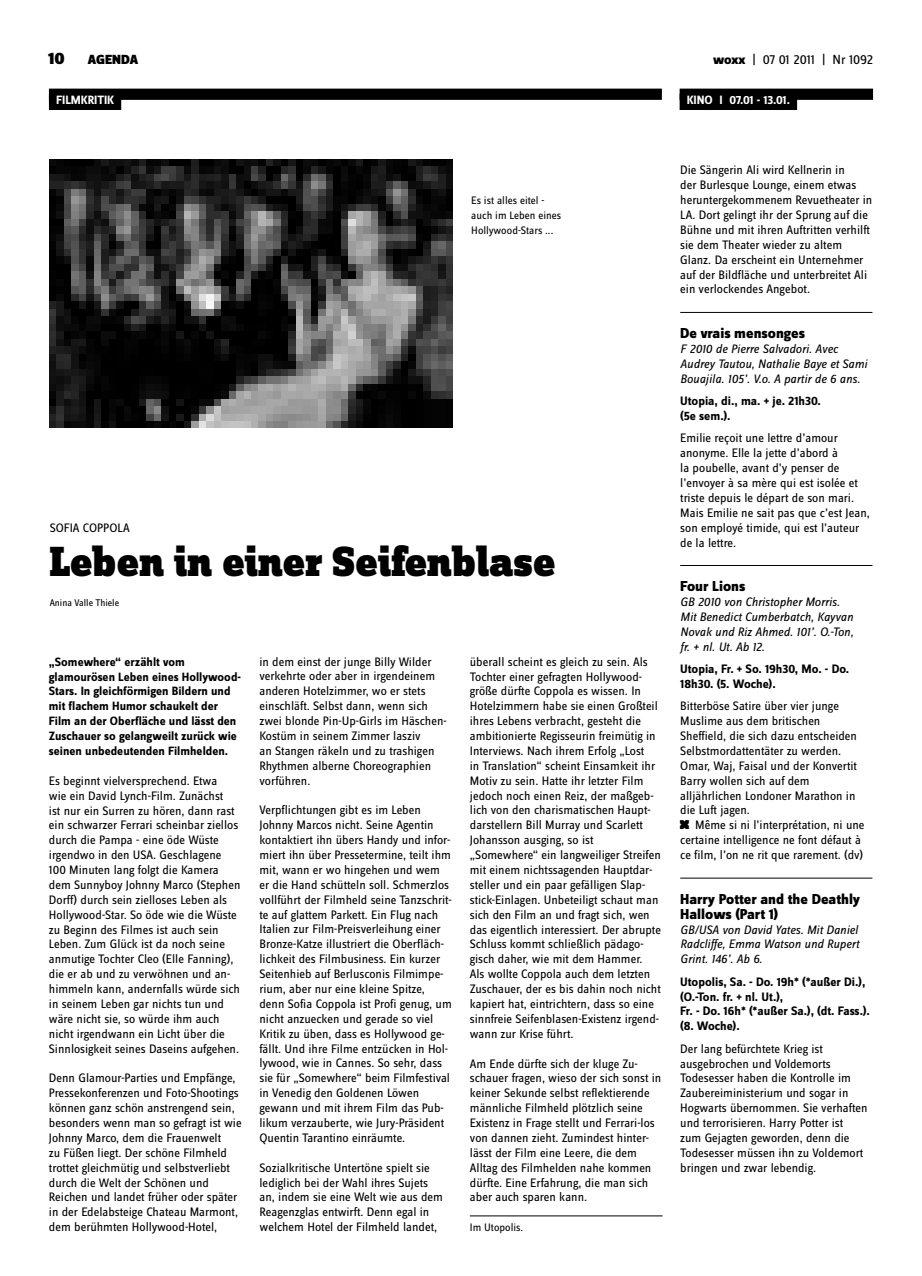
<style>
.page{position:relative;width:922px;height:1276px;background:#fff}
.page>*{position:absolute;margin:0;border:0;box-sizing:border-box;transform-origin:0 0}
.t1{font:900 43.75px "Zine Slab Dis";letter-spacing:-.005em;color:#000}
.t2{font:32.5px "woxx";color:#000}
.t3{font:900 17.5px "Zine Sans Dis";color:#000}
.t4{font:800 15px/14.9px "Zine Sans Dis";color:#000}
.t5{font:13.75px "Zine Sans Dis";letter-spacing:-.01em;color:#000}
.t6{font:900 13.75px "Zine Sans Dis";color:#000}
.t7{font:12.75px/14.9px "Zine Sans Dis";color:#000}
.t8{font:italic 12.75px/14.9px "Zine Sans Dis";color:#000}
.t9{font:700 12.75px/14.9px "Zine Sans Dis";color:#000}
.t10{font:700 12.5px/14.9px "Zine Sans Dis";color:#000}
.t11{font:700 12.5px "Zine Sans Dis";letter-spacing:-.01em;color:#fff}
.t12{font:11.25px/14.9px "Zine Sans Dis";color:#000}
.t13{font:10px "Zine Sans Dis";color:#000}
.s1{font-weight:800}
</style>
<div class="page">
<div style="left:49px;top:89px;width:612px;height:11px;background:#000"></div>
<div style="left:49px;top:94px;width:72px;height:16px;background:#000"></div>
<hr style="left:469px;top:1215px;width:193px;height:1px;background:#000">
<div style="left:679px;top:89px;width:193px;height:11px;background:#000"></div>
<div style="left:679px;top:94px;width:117px;height:16px;background:#000"></div>
<hr style="left:680px;top:312px;width:192px;height:1px;background:#000">
<hr style="left:680px;top:565px;width:192px;height:1px;background:#000">
<hr style="left:680px;top:878px;width:192px;height:1px;background:#000">
<img style="left:50px;top:159px;width:402px;height:268px">
<h3 class="t3" style="left:48px;top:49px;width:18px">10</h3>
<p class="t6" style="left:88px;top:53px;width:52px">AGENDA</p>
<p class="t5" style="left:713px;top:53px;width:161px"><span class="s1">woxx</span> | 07 01 2011 | Nr 1092</p>
<p class="t11" style="left:56px;top:93px;width:60px">FILMKRITIK</p>
<p class="t11" style="left:686px;top:93px;width:105px">KINO I 07.01 - 13.01.</p>
<p class="t12" style="left:471px;top:193px;width:91px">Es ist alles eitel - auch im Leben eines<br>Hollywood-Stars ...</p>
<p class="t7" style="left:50px;top:521px;width:82px">SOFIA COPPOLA</p>
<h1 class="t1" style="left:50px;top:539px;width:507px">Leben in einer Seifenblase</h1>
<p class="t13" style="left:50px;top:597px;width:71px">Anina Valle Thiele</p>
<p class="t10" style="left:49px;top:655px;width:193px">„Somewhere“ erzählt vom glamourösen Leben eines Hollywood-Stars. In gleichförmigen Bildern und mit flachem Humor schaukelt der Film an der Oberfläche und lässt den Zuschauer so gelangweilt zurück wie seinen unbedeutenden Filmhelden.</p>
<p class="t7" style="left:49px;top:774px;width:193px">Es beginnt vielversprechend. Etwa<br>wie ein David Lynch-Film. Zunächst<br>ist nur ein Surren zu hören, dann rast ein schwarzer Ferrari scheinbar ziellos durch die Pampa - eine öde Wüste irgendwo in den USA. Geschlagene 100 Minuten lang folgt die Kamera dem Sunnyboy Johnny Marco (Stephen Dorff) durch sein zielloses Leben als Hollywood-Star. So öde wie die Wüste zu Beginn des Filmes ist auch sein Leben. Zum Glück ist da noch seine anmutige Tochter Cleo (Elle Fanning), die er ab und zu verwöhnen und an&shy;himmeln kann, andernfalls würde sich in seinem Leben gar nichts tun und wäre nicht sie, so würde ihm auch nicht irgendwann ein Licht über die Sinnlosigkeit seines Daseins aufgehen.</p>
<p class="t7" style="left:49px;top:1071px;width:194px">Denn Glamour-Parties und Empfänge, Pressekonferenzen und Foto-Shootings können ganz schön anstrengend sein, besonders wenn man so gefragt ist wie Johnny Marco, dem die Frauenwelt<br>zu Füßen liegt. Der schöne Filmheld trottet gleichmütig und selbstverliebt durch die Welt der Schönen und Reichen und landet früher oder später in der Edelabsteige Chateau Marmont, dem berühmten Hollywood-Hotel,</p>
<p class="t7" style="left:259px;top:654px;width:189px">in dem einst der junge Billy Wilder verkehrte oder aber in irgendeinem anderen Hotelzimmer, wo er stets einschläft. Selbst dann, wenn sich zwei blonde Pin-Up-Girls im Häschen-<br>Kostüm in seinem Zimmer lasziv<br>an Stangen räkeln und zu trashigen<br>Rhythmen alberne Choreographien vorführen.</p>
<p class="t7" style="left:259px;top:803px;width:194px">Verpflichtungen gibt es im Leben Johnny Marcos nicht. Seine Agentin kontaktiert ihn übers Handy und infor&shy;miert ihn über Pressetermine, teilt ihm mit, wann er wo hingehen und wem er die Hand schütteln soll. Schmerzlos vollführt der Filmheld seine Tanzschrit&shy;te auf glattem Parkett. Ein Flug nach Italien zur Film-Preisverleihung einer Bronze-Katze illustriert die Oberfläch&shy;lichkeit des Filmbusiness. Ein kurzer Seitenhieb auf Berlusconis Filmimpe&shy;rium, aber nur eine kleine Spitze, denn Sofia Coppola ist Profi genug, um nicht anzuecken und gerade so viel Kritik zu üben, dass es Hollywood ge&shy;fällt. Und ihre Filme entzücken in Hol&shy;lywood, wie in Cannes. So sehr, dass sie für „Somewhere“ beim Filmfestival in Venedig den Goldenen Löwen gewann und mit ihrem Film das Pub&shy;likum verzauberte, wie Jury-Präsident Quentin Tarantino einräumte.</p>
<p class="t7" style="left:259px;top:1160px;width:185px">Sozialkritische Untertöne spielt sie lediglich bei der Wahl ihres Sujets an, indem sie eine Welt wie aus dem Reagenzglas entwirft. Denn egal in welchem Hotel der Filmheld landet,</p>
<p class="t7" style="left:469px;top:655px;width:192px">überall scheint es gleich zu sein. Als Tochter einer gefragten Hollywood&shy;größe dürfte Coppola es wissen. In Hotelzimmern habe sie einen Großteil ihres Lebens verbracht, gesteht die ambitionierte Regisseurin freimütig in Interviews. Nach ihrem Erfolg „Lost<br>in Translation“ scheint Einsamkeit ihr Motiv zu sein. Hatte ihr letzter Film jedoch noch einen Reiz, der maßgeb&shy;lich von den charismatischen Haupt&shy;darstellern Bill Murray und Scarlett Johansson ausging, so ist „Somewhere“ ein langweiliger Streifen mit einem nichtssagenden Hauptdar&shy;steller und ein paar gefälligen Slap&shy;stick-Einlagen. Unbeteiligt schaut man sich den Film an und fragt sich, wen das eigentlich interessiert. Der abrupte Schluss kommt schließlich pädago&shy;gisch daher, wie mit dem Hammer.<br>Als wollte Coppola auch dem letzten Zuschauer, der es bis dahin noch nicht kapiert hat, eintrichtern, dass so eine sinnfreie Seifenblasen-Existenz irgend&shy;wann zur Krise führt.</p>
<p class="t7" style="left:470px;top:1056px;width:193px">Am Ende dürfte sich der kluge Zu&shy;schauer fragen, wieso der sich sonst in keiner Sekunde selbst reflektierende männliche Filmheld plötzlich seine Existenz in Frage stellt und Ferrari-los von dannen zieht. Zumindest hinter&shy;lässt der Film eine Leere, die dem Alltag des Filmhelden nahe kommen dürfte. Eine Erfahrung, die man sich aber auch sparen kann.</p>
<p class="t12" style="left:469px;top:1220px;width:55px">Im Utopolis.</p>
<p class="t7" style="left:680px;top:163px;width:194px">Die Sängerin Ali wird Kellnerin in<br>der Burlesque Lounge, einem etwas heruntergekommenem Revuetheater in LA. Dort gelingt ihr der Sprung auf die Bühne und mit ihren Auftritten verhilft sie dem Theater wieder zu altem Glanz. Da erscheint ein Unternehmer auf der Bildfläche und unterbreitet Ali ein verlockendes Angebot.</p>
<p class="t4" style="left:680px;top:327px;width:126px">De vrais mensonges</p>
<p class="t8" style="left:680px;top:341px;width:188px">F 2010 de Pierre Salvadori. Avec<br>Audrey Tautou, Nathalie Baye et Sami<br>Bouajila. 105’. V.o. A partir de 6 ans.</p>
<p class="t9" style="left:680px;top:394px;width:142px">Utopia, di., ma. + je. 21h30. (5e sem.).</p>
<p class="t7" style="left:680px;top:431px;width:191px">Emilie reçoit une lettre d’amour anonyme. Elle la jette d’abord à<br>la poubelle, avant d’y penser de l’envoyer à sa mère qui est isolée et triste depuis le départ de son mari.<br>Mais Emilie ne sait pas que c’est Jean, son employé timide, qui est l’auteur de la lettre.</p>
<p class="t4" style="left:680px;top:580px;width:67px">Four Lions</p>
<p class="t8" style="left:680px;top:594px;width:175px">GB 2010 von Christopher Morris.<br>Mit Benedict Cumberbatch, Kayvan<br>Novak und Riz Ahmed. 101’. O.-Ton, fr. + nl. Ut. Ab 12.</p>
<p class="t9" style="left:680px;top:662px;width:170px">Utopia, Fr. + So. 19h30, Mo. - Do.<br>18h30. (5. Woche).</p>
<p class="t7" style="left:680px;top:699px;width:178px">Bitterböse Satire über vier junge<br>Muslime aus dem britischen<br>Sheffield, die sich dazu entscheiden<br>Selbstmordattentäter zu werden.<br>Omar, Waj, Faisal und der Konvertit<br>Barry wollen sich auf dem alljährlichen Londoner Marathon in die Luft jagen.</p>
<h2 class="t2" style="left:680px;top:802px;width:18px">X</h2>
<p class="t7" style="left:680px;top:818px;width:186px;text-indent:15px">Même si ni l’interprétation, ni une certaine intelligence ne font défaut à ce film, l’on ne rit que rarement. (dv)</p>
<p class="t4" style="left:680px;top:892px;width:181px">Harry Potter and the Deathly<br>Hallows (Part 1)</p>
<p class="t8" style="left:680px;top:922px;width:180px;text-align:justify">GB/USA von David Yates. Mit Daniel Radcliffe, Emma Watson und Rupert Grint. 146’. Ab 6.</p>
<p class="t9" style="left:680px;top:975px;width:191px">Utopolis, Sa. - Do. 19h* (*außer Di.), (O.-Ton. fr. + nl. Ut.),<br>Fr. - Do. 16h* (*außer Sa.), (dt. Fass.). (8. Woche).</p>
<p class="t7" style="left:680px;top:1041px;width:189px">Der lang befürchtete Krieg ist ausgebrochen und Voldemorts<br>Todesesser haben die Kontrolle im<br>Zaubereiministerium und sogar in<br>Hogwarts übernommen. Sie verhaften und terrorisieren. Harry Potter ist<br>zum Gejagten geworden, denn die<br>Todesesser müssen ihn zu Voldemort bringen und zwar lebendig.</p>
</div>
